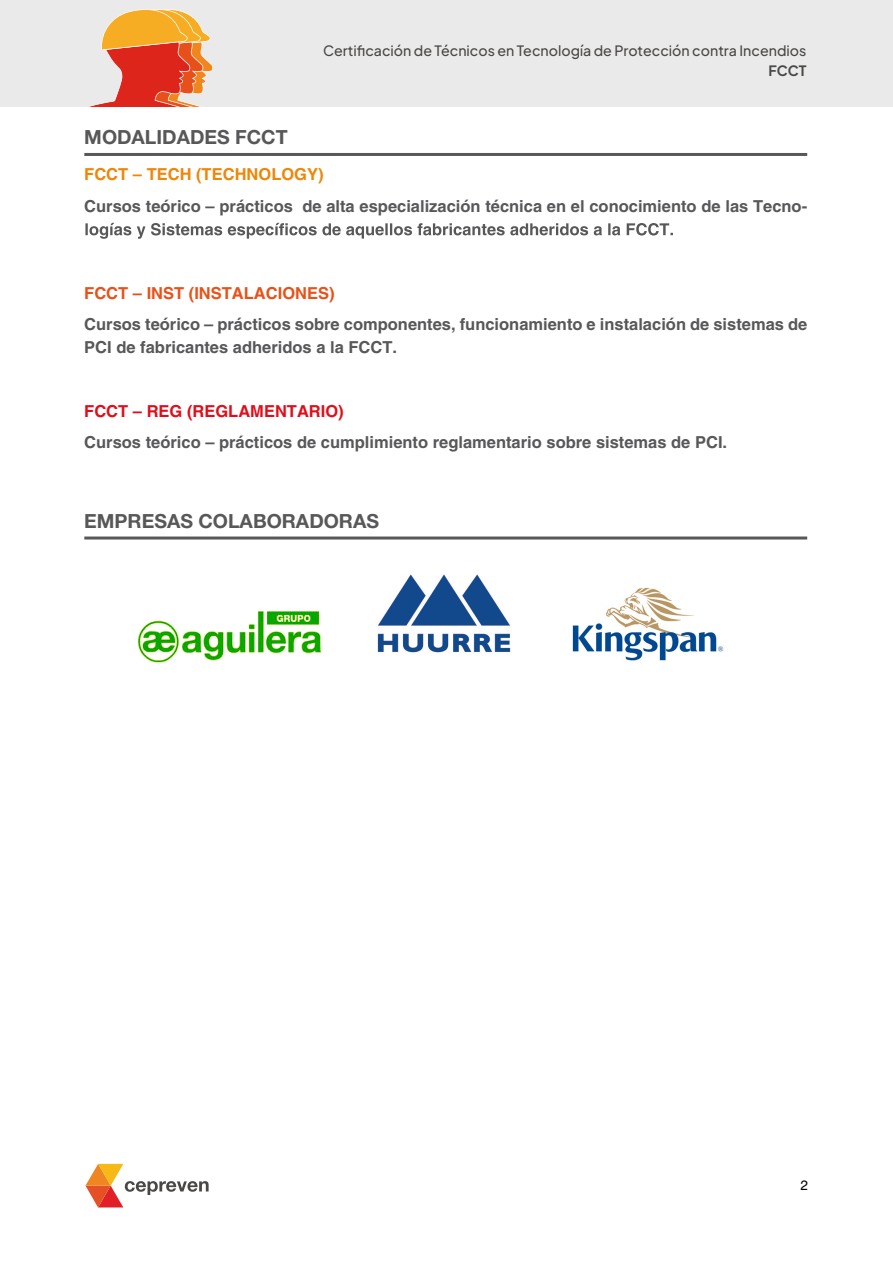
<style>
.page{position:relative;width:893px;height:1263px;background:#fff}
.page>*{position:absolute;margin:0;border:0;box-sizing:border-box;transform-origin:0 0}
.t1{font:700 19.5px "Helvetica Neue";color:#58585a}
.t2{font:700 16.5px/23.1px "Helvetica";color:#58585a}
.t3{font:700 16.5px "Helvetica";color:#e85118}
.t4{font:700 16.5px "Helvetica";color:#e00e1a}
.t5{font:700 16.5px "Helvetica";color:#ef8606}
.t6{font:500 14.25px "Plus Jakarta Sans";color:#4a4846}
.t7{font:700 14.25px "Plus Jakarta Sans";color:#4a4846}
.t8{font:13.5px "Helvetica";color:#000}
</style>
<div class="page">
<hr style="left:84px;top:153px;width:723px;height:3px;background:#58585a">
<hr style="left:84px;top:536px;width:723px;height:3px;background:#58585a">
<svg style="left:85px;top:223px;width:588px;height:16px"></svg>
<img style="left:377px;top:574px;width:134px;height:79px">
<img style="left:572px;top:587px;width:152px;height:74px">
<svg style="left:85px;top:1164px;width:124px;height:43px"></svg>
<div style="left:0;top:0;width:893px;height:106px;background:#eaeaea"></div>
<svg style="left:92px;top:9px;width:121px;height:97px"></svg>
<img style="left:139px;top:610px;width:183px;height:53px">
<p class="t6" style="left:323px;top:39px;width:485px">Certificación de Técnicos en Tecnología de Protección contra Incendios</p>
<p class="t7" style="left:769px;top:59px;width:39px">FCCT</p>
<p class="t1" style="left:84px;top:125px;width:205px">MODALIDADES FCCT</p>
<p class="t5" style="left:84px;top:164px;width:241px">FCCT – TECH (TECHNOLOGY)</p>
<p class="t2" style="left:84px;top:194px;width:724px">Cursos teórico – prácticos de alta especialización técnica en el conocimiento de las Tecno-</p>
<p class="t3" style="left:84px;top:283px;width:252px">FCCT – INST (INSTALACIONES)</p>
<p class="t2" style="left:84px;top:313px;width:724px">Cursos teórico – prácticos sobre componentes, funcionamiento e instalación de sistemas de<br>PCI de fabricantes adheridos a la FCCT.</p>
<p class="t4" style="left:84px;top:401px;width:261px">FCCT – REG (REGLAMENTARIO)</p>
<p class="t2" style="left:84px;top:431px;width:644px">Cursos teórico – prácticos de cumplimiento reglamentario sobre sistemas de PCI.</p>
<p class="t1" style="left:84px;top:509px;width:296px">EMPRESAS COLABORADORAS</p>
<p class="t8" style="left:800px;top:1177px;width:9px">2</p>
</div>
